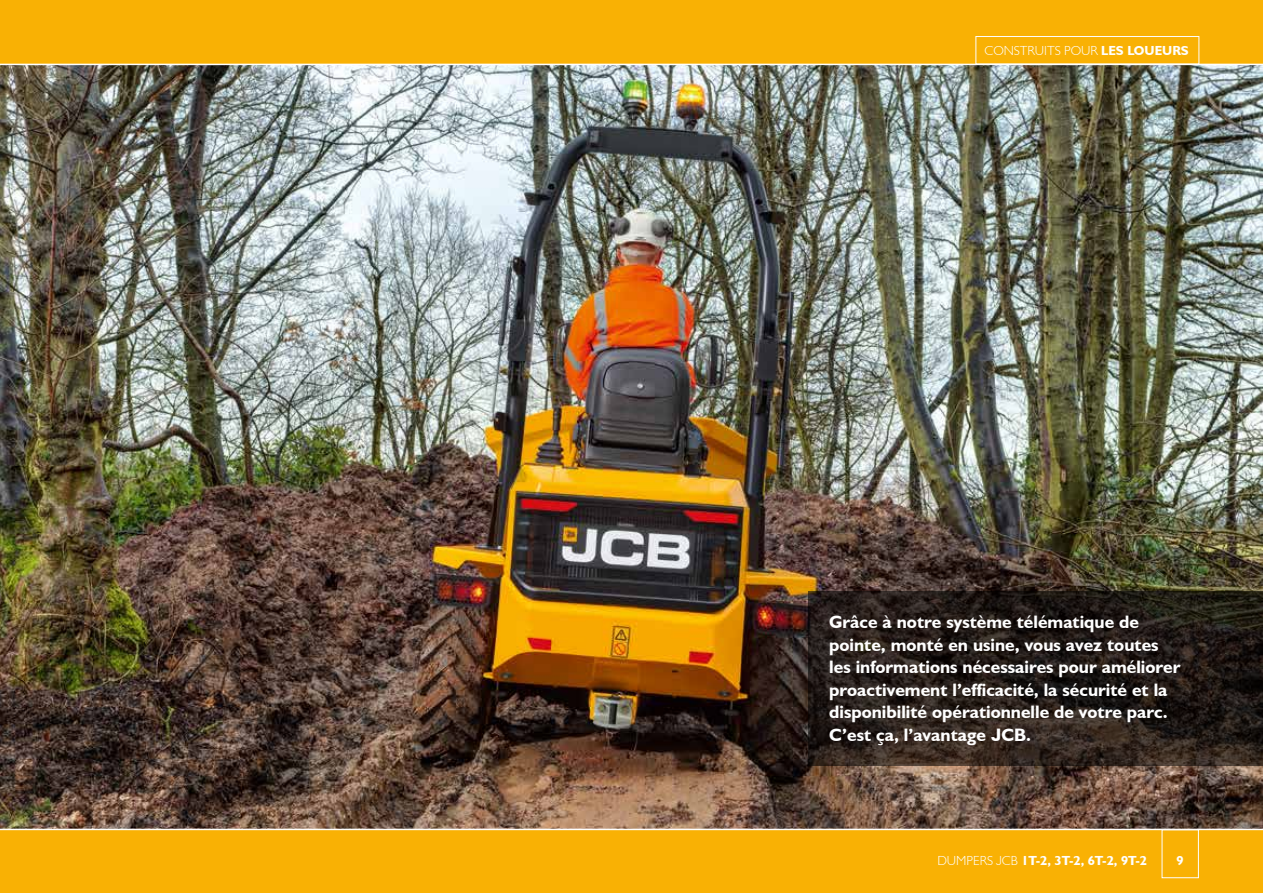
<style>
.page{position:relative;width:1263px;height:893px;background:#fff}
.page>*{position:absolute;margin:0;border:0;box-sizing:border-box;transform-origin:0 0}
.t1{font:700 18px/22.5px "JCB Euro";color:#fff}
.t2{font:700 13.2px "JCB Euro";color:#fff}
.t3{font:300 13.2px "JCB Euro";color:#fff}
.s1{font-weight:700}
.s2{font-weight:300}
</style>
<div class="page">
<img style="left:0;top:65px;width:1263px;height:764px">
<div style="left:0;top:830px;width:1263px;height:63px;background:#f9b104"></div>
<div style="left:0;top:0;width:1263px;height:64px;background:#f9b104"></div>
<div style="left:975px;top:36px;width:224px;height:28px;border:1px solid #fff"></div>
<div style="left:1162px;top:829px;width:37px;height:49px;border:1px solid #fff"></div>
<svg style="left:808px;top:591px;width:455px;height:174px;background:#261d19"></svg>
<p class="t3" style="left:984px;top:42px;width:206px">CONSTRUITS POUR <span class="s1">LES LOUEURS</span></p>
<p class="t1" style="left:829px;top:610px;width:353px">Grâce à notre système télématique de pointe, monté en usine, vous avez toutes les informations nécessaires pour améliorer proactivement l’efficacité, la sécurité et la disponibilité opérationnelle de votre parc.<br>C’est ça, l’avantage JCB.</p>
<p class="t2" style="left:937px;top:852px;width:211px"><span class="s2">DUMPERS JCB</span> 1T‑2, 3T‑2, 6T‑2, 9T‑2</p>
<p class="t2" style="left:1176px;top:852px;width:9px">9</p>
</div>
